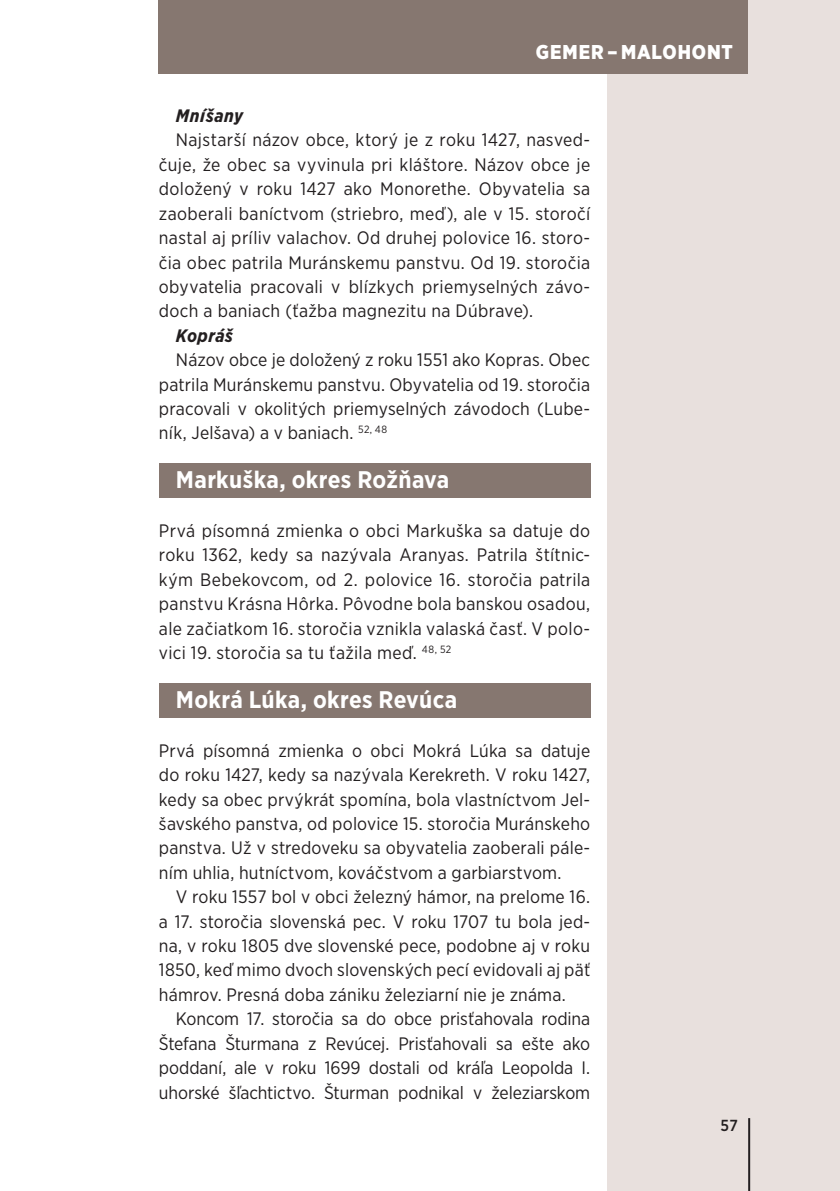
<style>
.page{position:relative;width:840px;height:1191px;background:#fff}
.page>*{position:absolute;margin:0;border:0;box-sizing:border-box;transform-origin:0 0}
.text{font:700 24px "Gotham Narrow";letter-spacing:.015em;color:#fff}
.t1{font:900 20px "Gotham Narrow";letter-spacing:.045em;color:#fff}
.text-2{font:18px/24.4px "Gotham Narrow";letter-spacing:.01em;color:#231f20;text-align:justify}
.text-3{font:italic 700 18px "Gotham Narrow";letter-spacing:.025em;color:#231f20}
.t2{font:500 16px "Gotham Narrow";color:#231f20}
</style>
<div class="page">
<div style="left:607px;top:0;width:232px;height:1191px;background:#e8e0dd"></div>
<div style="left:159px;top:0;width:588px;height:73px;background:#867770"></div>
<hr style="left:747px;top:1118px;width:2px;height:73px;background:#231f20">
<div style="left:159px;top:464px;width:431px;height:34px;background:#867770"></div>
<div style="left:159px;top:683px;width:431px;height:34px;background:#867770"></div>
<p class="t1" style="left:535px;top:38px;width:198px">GEMER – MALOHONT</p>
<p class="text-3" style="left:176px;top:104px;width:69px">Mníšany</p>
<p class="text-2" style="left:159px;top:128px;width:432px;text-indent:17px">Najstarší názov obce, ktorý je z roku 1427, nasved&shy;čuje, že obec sa vyvinula pri kláštore. Názov obce je doložený v roku 1427 ako Monorethe. Obyvatelia sa zaoberali baníctvom (striebro, meď), ale v 15. storočí nastal aj príliv valachov. Od druhej polovice 16. storo&shy;čia obec patrila Muránskemu panstvu. Od 19. storočia obyvatelia pracovali v blízkych priemyselných závo&shy;doch a baniach (ťažba magnezitu na Dúbrave).</p>
<p class="text-3" style="left:176px;top:324px;width:58px">Kopráš</p>
<p class="text-2" style="left:159px;top:347px;width:432px;text-indent:17px">Názov obce je doložený z roku 1551 ako Kopras. Obec patrila Muránskemu panstvu. Obyvatelia od 19. storočia pracovali v okolitých priemyselných závodoch (Lube&shy;ník, Jelšava) a v baniach. <sup>52,</sup> <sup>48</sup></p>
<p class="text" style="left:176px;top:464px;width:275px">Markuška, okres Rožňava</p>
<p class="text-2" style="left:159px;top:518px;width:432px">Prvá písomná zmienka o obci Markuška sa datuje do roku 1362, kedy sa nazývala Aranyas. Patrila štítnic&shy;kým Bebekovcom, od 2. polovice 16. storočia patrila panstvu Krásna Hôrka. Pôvodne bola banskou osadou, ale začiatkom 16. storočia vznikla valaská časť. V polo&shy;vici 19. storočia sa tu ťažila meď. <sup>48,</sup> <sup>52</sup></p>
<p class="text" style="left:176px;top:684px;width:282px">Mokrá Lúka, okres Revúca</p>
<p class="text-2" style="left:159px;top:738px;width:432px">Prvá písomná zmienka o obci Mokrá Lúka sa datuje do roku 1427, kedy sa nazývala Kerekreth. V roku 1427, kedy sa obec prvýkrát spomína, bola vlastníctvom Jel&shy;šavského panstva, od polovice 15. storočia Muránskeho panstva. Už v stredoveku sa obyvatelia zaoberali pále&shy;ním uhlia, hutníctvom, kováčstvom a garbiarstvom.</p>
<p class="text-2" style="left:159px;top:884px;width:432px;text-indent:17px">V roku 1557 bol v obci železný hámor, na prelome 16. a 17. storočia slovenská pec. V roku 1707 tu bola jed&shy;na, v roku 1805 dve slovenské pece, podobne aj v roku 1850, keď mimo dvoch slovenských pecí evidovali aj päť hámrov. Presná doba zániku železiarní nie je známa.</p>
<p class="text-2" style="left:159px;top:1006px;width:432px;text-indent:17px">Koncom 17. storočia sa do obce prisťahovala rodina Štefana Šturmana z Revúcej. Prisťahovali sa ešte ako poddaní, ale v roku 1699 dostali od kráľa Leopolda I. uhorské šľachtictvo. Šturman podnikal v železiarskom</p>
<p class="t2" style="left:720px;top:1115px;width:19px">57</p>
</div>
